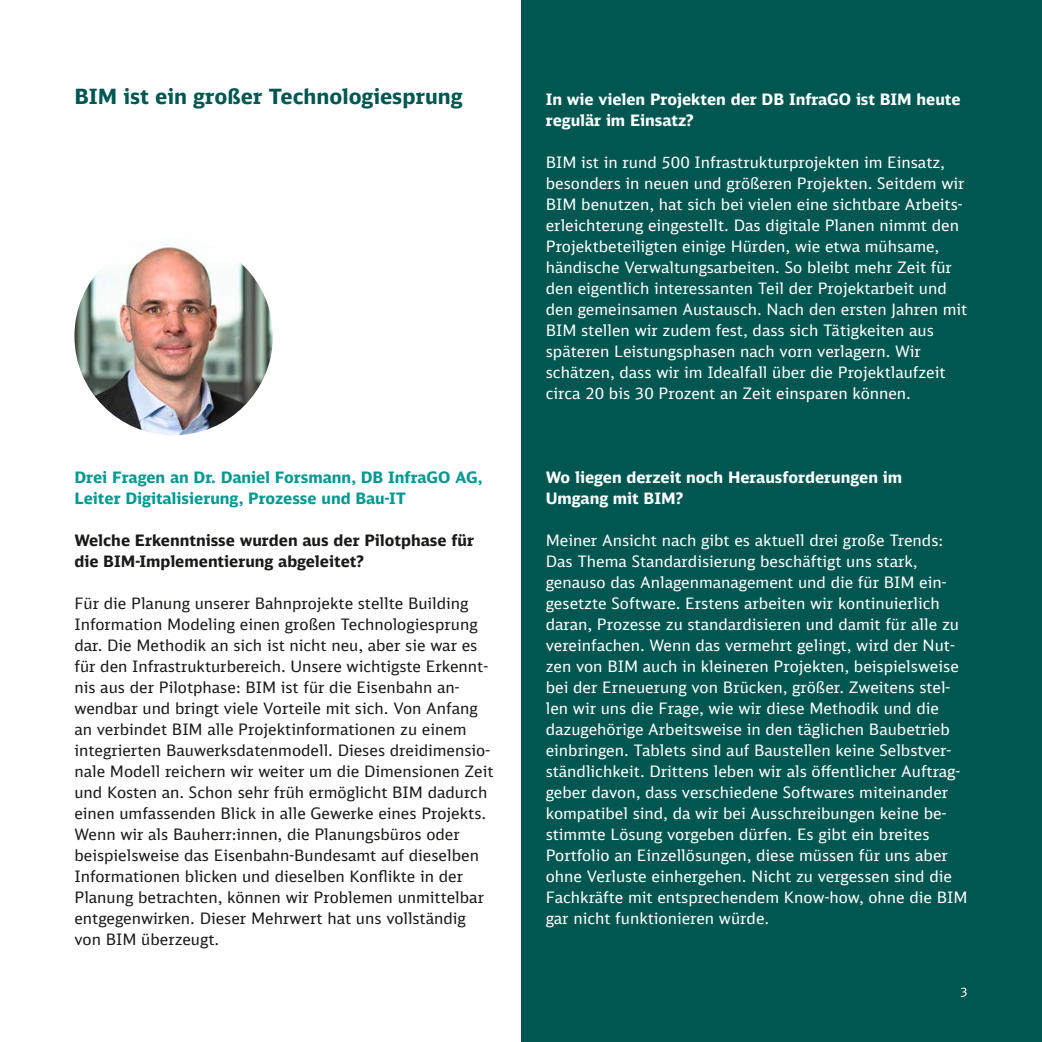
<style>
.page{position:relative;width:1042px;height:1042px;background:#fff}
.page>*{position:absolute;margin:0;border:0;box-sizing:border-box;transform-origin:0 0}
.t1{font:700 21px "DB Sans";color:#005751}
.t2{font:15.75px/21px "DB Sans";color:#fff}
.t3{font:15.75px/21px "DB Sans";color:#1a1a18}
.t4{font:700 15.75px/21px "DB Sans";color:#fff}
.t5{font:700 15.75px/21px "DB Sans";color:#009991}
.t6{font:700 15.75px/21px "DB Sans";color:#1a1a18}
</style>
<div class="page">
<div style="left:521px;top:0;width:521px;height:1042px;background:#005751"></div>
<img style="left:74px;top:237px;width:199px;height:198px;border-radius:99px">
<svg style="left:961px;top:987px;width:5px;height:10px"></svg>
<h3 class="t1" style="left:74px;top:83px;width:389px">BIM ist ein großer Technologiesprung</h3>
<h4 class="t5" style="left:74px;top:466px;width:410px">Drei Fragen an Dr. Daniel Forsmann, DB InfraGO AG,<br>Leiter Digitalisierung, Prozesse und Bau-IT</h4>
<p class="t6" style="left:74px;top:529px;width:401px">Welche Erkenntnisse wurden aus der Pilotphase für die BIM-Implementierung abgeleitet?</p>
<p class="t3" style="left:74px;top:593px;width:421px">Für die Planung unserer Bahnprojekte stellte Building Information Modeling einen großen Technologiesprung dar. Die Methodik an sich ist nicht neu, aber sie war es für den Infrastrukturbereich. Unsere wichtigste Erkennt&shy;nis aus der Pilotphase: BIM ist für die Eisenbahn an&shy;wendbar und bringt viele Vorteile mit sich. Von Anfang an verbindet BIM alle Projektinformationen zu einem integrierten Bauwerksdatenmodell. Dieses dreidimensio&shy;nale Modell reichern wir weiter um die Dimensionen Zeit und Kosten an. Schon sehr früh ermöglicht BIM dadurch einen umfassenden Blick in alle Gewerke eines Projekts.<br>Wenn wir als Bauherr:innen, die Planungsbüros oder beispielsweise das Eisenbahn-Bundesamt auf dieselben Informationen blicken und dieselben Konflikte in der Planung betrachten, können wir Problemen unmittelbar entgegenwirken. Dieser Mehrwert hat uns vollständig von BIM überzeugt.</p>
<p class="t4" style="left:546px;top:88px;width:416px">In wie vielen Projekten der DB InfraGO ist BIM heute regulär im Einsatz?</p>
<p class="t2" style="left:546px;top:152px;width:423px">BIM ist in rund 500 Infrastrukturprojekten im Einsatz, besonders in neuen und größeren Projekten. Seitdem wir BIM benutzen, hat sich bei vielen eine sichtbare Arbeits&shy;erleichterung eingestellt. Das digitale Planen nimmt den Projektbeteiligten einige Hürden, wie etwa mühsame, händische Verwaltungsarbeiten. So bleibt mehr Zeit für den eigentlich interessanten Teil der Projektarbeit und den gemeinsamen Austausch. Nach den ersten Jahren mit BIM stellen wir zudem fest, dass sich Tätigkeiten aus späteren Leistungsphasen nach vorn verlagern. Wir schätzen, dass wir im Idealfall über die Projektlaufzeit circa 20 bis 30 Prozent an Zeit einsparen können.</p>
<p class="t4" style="left:546px;top:466px;width:358px">Wo liegen derzeit noch Herausforderungen im<br>Umgang mit BIM?</p>
<p class="t2" style="left:546px;top:530px;width:423px">Meiner Ansicht nach gibt es aktuell drei große Trends:<br>Das Thema Standardisierung beschäftigt uns stark, genauso das Anlagenmanagement und die für BIM ein&shy;gesetzte Software. Erstens arbeiten wir kontinuierlich daran, Prozesse zu standardisieren und damit für alle zu vereinfachen. Wenn das vermehrt gelingt, wird der Nut&shy;zen von BIM auch in kleineren Projekten, beispielsweise bei der Erneuerung von Brücken, größer. Zweitens stel&shy;len wir uns die Frage, wie wir diese Methodik und die dazugehörige Arbeitsweise in den täglichen Baubetrieb einbringen. Tablets sind auf Baustellen keine Selbstver&shy;ständlichkeit. Drittens leben wir als öffentlicher Auftrag&shy;geber davon, dass verschiedene Softwares miteinander kompatibel sind, da wir bei Ausschreibungen keine be&shy;stimmte Lösung vorgeben dürfen. Es gibt ein breites Portfolio an Einzellösungen, diese müssen für uns aber ohne Verluste einhergehen. Nicht zu vergessen sind die Fachkräfte mit entsprechendem Know-how, ohne die BIM gar nicht funktionieren würde.</p>
</div>
